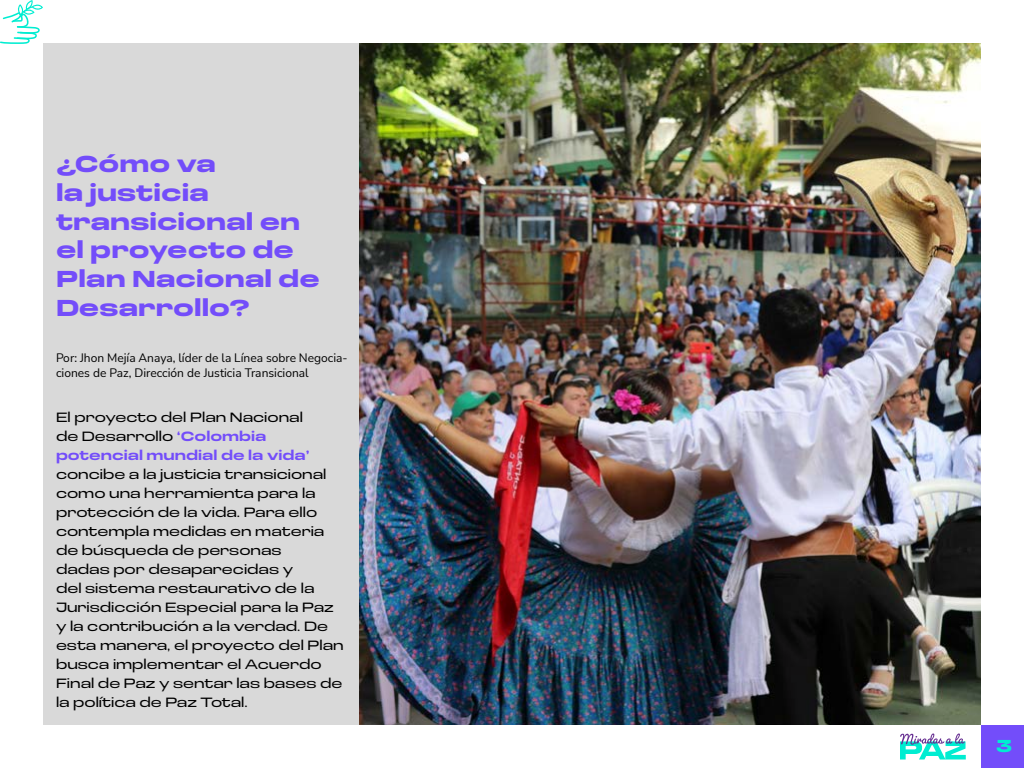
<style>
.page{position:relative;width:1024px;height:768px;background:#fff}
.page>*{position:absolute;margin:0;border:0;box-sizing:border-box;transform-origin:0 0}
.t1{font:900 24px/28.8px "Loos Extended";color:#734dfa}
.t2{font:900 18px "Loos Extended";color:#00edd1}
.t3{font:14px/19px "Loos Extended";color:#000}
.t4{font:12px/14.4px "Nunito Sans";color:#000}
.s1{font-weight:700;color:#734dfa}
</style>
<div class="page">
<svg style="left:0;top:0;width:43px;height:44px"></svg>
<div style="left:981px;top:725px;width:43px;height:43px;background:#734dfa"></div>
<svg style="left:900px;top:733px;width:66px;height:27px"></svg>
<div style="left:43px;top:43px;width:938px;height:682px;background:#d9d9d9"></div>
<img style="left:360px;top:44px;width:621px;height:681px">
<h1 class="t1" style="left:56px;top:148px;width:265px">¿Cómo va<br>la justicia transicional en el proyecto de<br>Plan Nacional de<br>Desarrollo?</h1>
<p class="t4" style="left:56px;top:350px;width:293px">Por: Jhon Mejía Anaya, líder de la Línea sobre Negocia&shy;ciones de Paz, Dirección de Justicia Transicional</p>
<p class="t3" style="left:56px;top:407px;width:255px">El proyecto del Plan Nacional de Desarrollo <span class="s1">‘Colombia potencial mundial de la vida’</span></p>
<p class="t3" style="left:56px;top:464px;width:289px">concibe a la justicia transicional como una herramienta para la protección de la vida. Para ello contempla medidas en materia de búsqueda de personas<br>dadas por desaparecidas y<br>del sistema restaurativo de la<br>Jurisdicción Especial para la Paz y la contribución a la verdad. De esta manera, el proyecto del Plan busca implementar el Acuerdo<br>Final de Paz y sentar las bases de la política de Paz Total.</p>
<p class="t2" style="left:996px;top:732px;width:17px">3</p>
</div>
